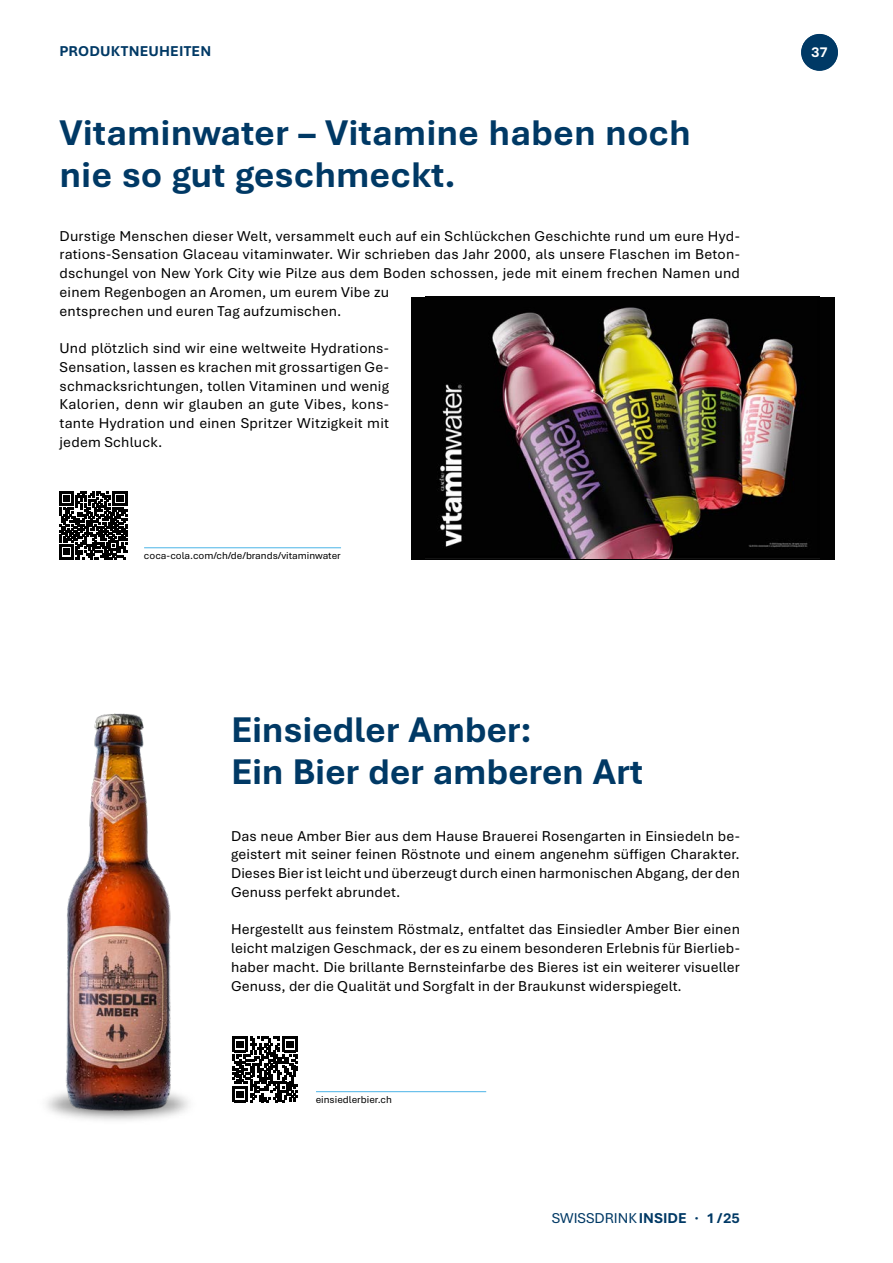
<style>
.page{position:relative;width:893px;height:1263px;background:#fff}
.page>*{position:absolute;margin:0;border:0;box-sizing:border-box;transform-origin:0 0}
.Titel{font:700 37.5px/42px "Bierstadt";letter-spacing:-.005em;color:#003965}
.Fliesstext{font:15px/18.8px "Bierstadt";letter-spacing:.01em;color:#000;text-align:justify}
.Rubriktitel{font:700 15px "Bierstadt";letter-spacing:.01em;color:#003965}
.t1{font:700 15px "Bierstadt";color:#fff}
.t2{font:10.5px "Bierstadt";color:#000}
.s1{font-weight:400}
</style>
<div class="page">
<div style="left:801px;top:34px;width:37px;height:37px;background:#003965;border-radius:50%"></div>
<hr style="left:144px;top:547px;width:197px;height:1px;background:#4bb4e7">
<svg style="left:59px;top:491px;width:68px;height:68px"></svg>
<div style="left:411px;top:297px;width:423px;height:262px;background:#020202"></div>
<img style="left:425px;top:307px;width:394px;height:252px">
<hr style="left:316px;top:1091px;width:170px;height:1px;background:#4bb4e7">
<svg style="left:232px;top:1036px;width:66px;height:66px"></svg>
<img style="left:66px;top:713px;width:105px;height:368px">
<img style="left:46px;top:1081px;width:143px;height:40px">
<p class="Rubriktitel" style="left:60px;top:43px;width:153px">PRODUKTNEUHEITEN</p>
<p class="t1" style="left:811px;top:44px;width:18px">37<sup>37</sup></p>
<p class="Titel" style="left:60px;top:112px;width:633px">Vitaminwater – Vitamine haben noch nie so gut geschmeckt.</p>
<p class="Fliesstext" style="left:60px;top:227px;width:682px">Durstige Menschen dieser Welt, versammelt euch auf ein Schlückchen Geschichte rund um eure Hyd&shy;rations-Sensation Glaceau vitaminwater. Wir schrieben das Jahr 2000, als unsere Flaschen im Beton&shy;dschungel von New York City wie Pilze aus dem Boden schossen, jede mit einem frechen Namen und</p>
<p class="Fliesstext" style="left:60px;top:283px;width:331px">einem Regenbogen an Aromen, um eurem Vibe zu entsprechen und euren Tag aufzumischen.</p>
<p class="Fliesstext" style="left:60px;top:339px;width:331px">Und plötzlich sind wir eine weltweite Hydrations-Sensation, lassen es krachen mit grossartigen Ge&shy;schmacksrichtungen, tollen Vitaminen und wenig Kalorien, denn wir glauben an gute Vibes, kons&shy;tante Hydration und einen Spritzer Witzigkeit mit jedem Schluck.</p>
<p class="t2" style="left:144px;top:550px;width:198px">coca-cola.com/ch/de/brands/vitaminwater</p>
<p class="Titel" style="left:231px;top:710px;width:414px">Einsiedler Amber:<br>Ein Bier der amberen Art</p>
<p class="Fliesstext" style="left:231px;top:827px;width:510px">Das neue Amber Bier aus dem Hause Brauerei Rosengarten in Einsiedeln be&shy;geistert mit seiner feinen Röstnote und einem angenehm süffigen Charakter.<br>Dieses Bier ist leicht und überzeugt durch einen harmonischen Abgang, der den Genuss perfekt abrundet.</p>
<p class="Fliesstext" style="left:231px;top:920px;width:510px">Hergestellt aus feinstem Röstmalz, entfaltet das Einsiedler Amber Bier einen leicht malzigen Geschmack, der es zu einem besonderen Erlebnis für Bierlieb&shy;haber macht. Die brillante Bernsteinfarbe des Bieres ist ein weiterer visueller Genuss, der die Qualität und Sorgfalt in der Braukunst widerspiegelt.</p>
<p class="t2" style="left:316px;top:1094px;width:78px">einsiedlerbier.ch</p>
<p class="Rubriktitel" style="left:552px;top:1210px;width:190px"><span class="s1">SWISSDRINK</span>INSIDE · 1/25</p>
</div>
